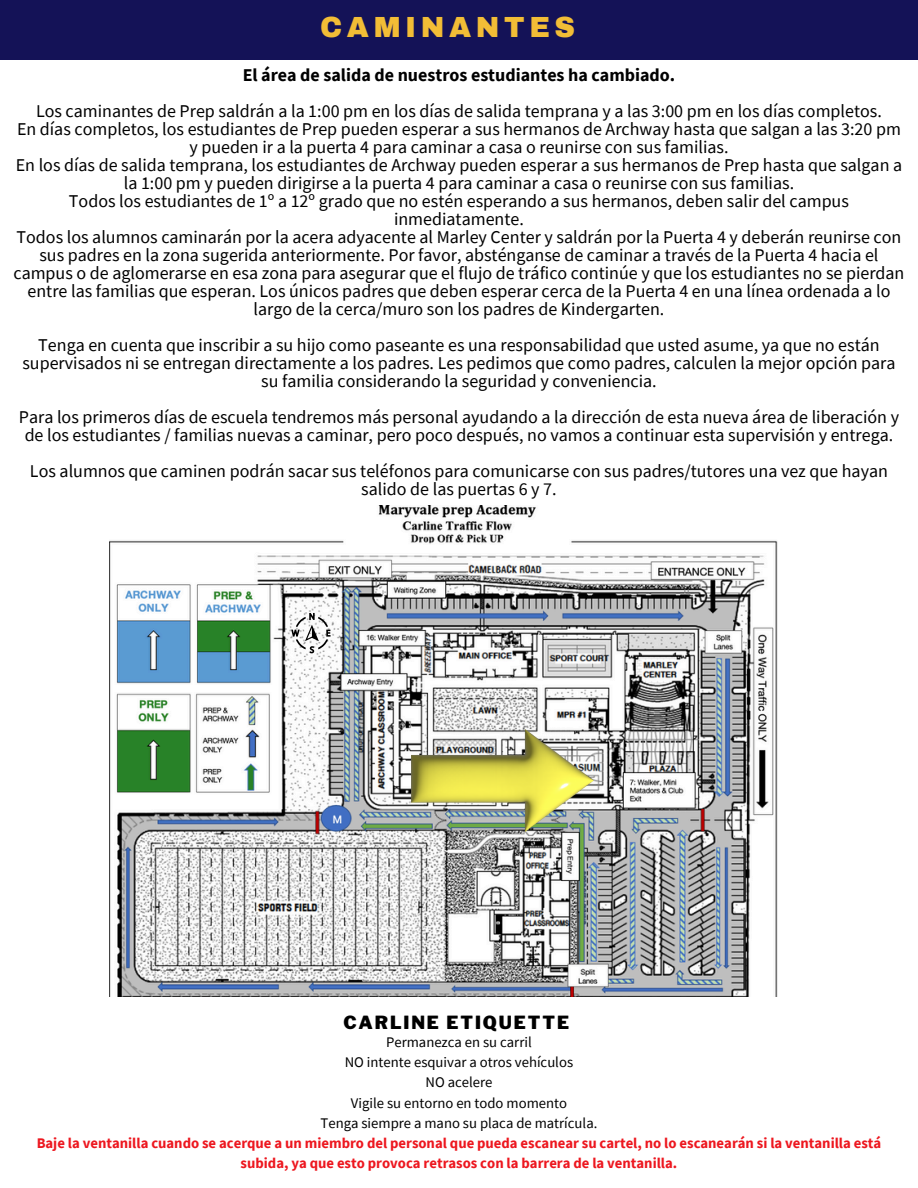
<style>
.page{position:relative;width:918px;height:1188px;background:#fff}
.page>*{position:absolute;margin:0;border:0;box-sizing:border-box;transform-origin:0 0}
.t1{font:900 28.5px "Archivo";letter-spacing:.16em;color:#f2bd36}
.t2{font:18px/18px "Source Sans Pro";color:#000;text-align:center}
.t3{font:700 18px "Source Sans Pro";color:#000}
.t4{font:900 18px "Libre Franklin";letter-spacing:.105em;color:#000}
.t5{font:700 14.7px/20.2px "Source Sans Pro";color:#ed171f;text-align:center}
.t6{font:14.7px "Source Sans Pro";color:#000}
</style>
<div class="page">
<img style="left:110px;top:506px;width:668px;height:490px">
<svg style="left:291px;top:613px;width:40px;height:40px"></svg>
<img style="left:412px;top:730px;width:182px;height:101px">
<div style="left:0;top:1px;width:918px;height:59px;background:#141257"></div>
<h3 class="t1" style="left:320px;top:12px;width:256px">CAMINANTES</h3>
<h4 class="t3" style="left:243px;top:63px;width:434px">El área de salida de nuestros estudiantes ha cambiado.</h4>
<h4 class="t2" style="left:13px;top:101px;width:893px">Los caminantes de Prep saldrán a la 1:00 pm en los días de salida temprana y a las 3:00 pm en los días completos.<br>En días completos, los estudiantes de Prep pueden esperar a sus hermanos de Archway hasta que salgan a las 3:20 pm y pueden ir a la puerta 4 para caminar a casa o reunirse con sus familias.<br>En los días de salida temprana, los estudiantes de Archway pueden esperar a sus hermanos de Prep hasta que salgan a la 1:00 pm y pueden dirigirse a la puerta 4 para caminar a casa o reunirse con sus familias.<br>Todos los estudiantes de 1º a 12º grado que no estén esperando a sus hermanos, deben salir del campus inmediatamente.<br>Todos los alumnos caminarán por la acera adyacente al Marley Center y saldrán por la Puerta 4 y deberán reunirse con sus padres en la zona sugerida anteriormente. Por favor, absténganse de caminar a través de la Puerta 4 hacia el campus o de aglomerarse en esa zona para asegurar que el flujo de tráfico continúe y que los estudiantes no se pierdan entre las familias que esperan. Los únicos padres que deben esperar cerca de la Puerta 4 en una línea ordenada a lo largo de la cerca/muro son los padres de Kindergarten.</h4>
<h4 class="t2" style="left:22px;top:335px;width:875px">Tenga en cuenta que inscribir a su hijo como paseante es una responsabilidad que usted asume, ya que no están supervisados ni se entregan directamente a los padres. Les pedimos que como padres, calculen la mejor opción para su familia considerando la seguridad y conveniencia.</h4>
<h4 class="t2" style="left:19px;top:407px;width:882px">Para los primeros días de escuela tendremos más personal ayudando a la dirección de esta nueva área de liberación y de los estudiantes / familias nuevas a caminar, pero poco después, no vamos a continuar esta supervisión y entrega.</h4>
<p class="t2" style="left:30px;top:461px;width:859px">Los alumnos que caminen podrán sacar sus teléfonos para comunicarse con sus padres/tutores una vez que hayan salido de las puertas 6 y 7.</p>
<h1 class="t4" style="left:343px;top:1011px;width:227px">CARLINE ETIQUETTE</h1>
<p class="t6" style="left:386px;top:1032px;width:147px">Permanezca en su carril</p>
<p class="t6" style="left:345px;top:1053px;width:230px">NO intente esquivar a otros vehículos</p>
<h2 class="t6" style="left:426px;top:1073px;width:68px">NO acelere</h2>
<p class="t6" style="left:351px;top:1093px;width:218px">Vigile su entorno en todo momento</p>
<p class="t6" style="left:321px;top:1113px;width:278px">Tenga siempre a mano su placa de matrícula.</p>
<p class="t5" style="left:37px;top:1133px;width:846px">Baje la ventanilla cuando se acerque a un miembro del personal que pueda escanear su cartel, no lo escanearán si la ventanilla está subida, ya que esto provoca retrasos con la barrera de la ventanilla.</p>
</div>
